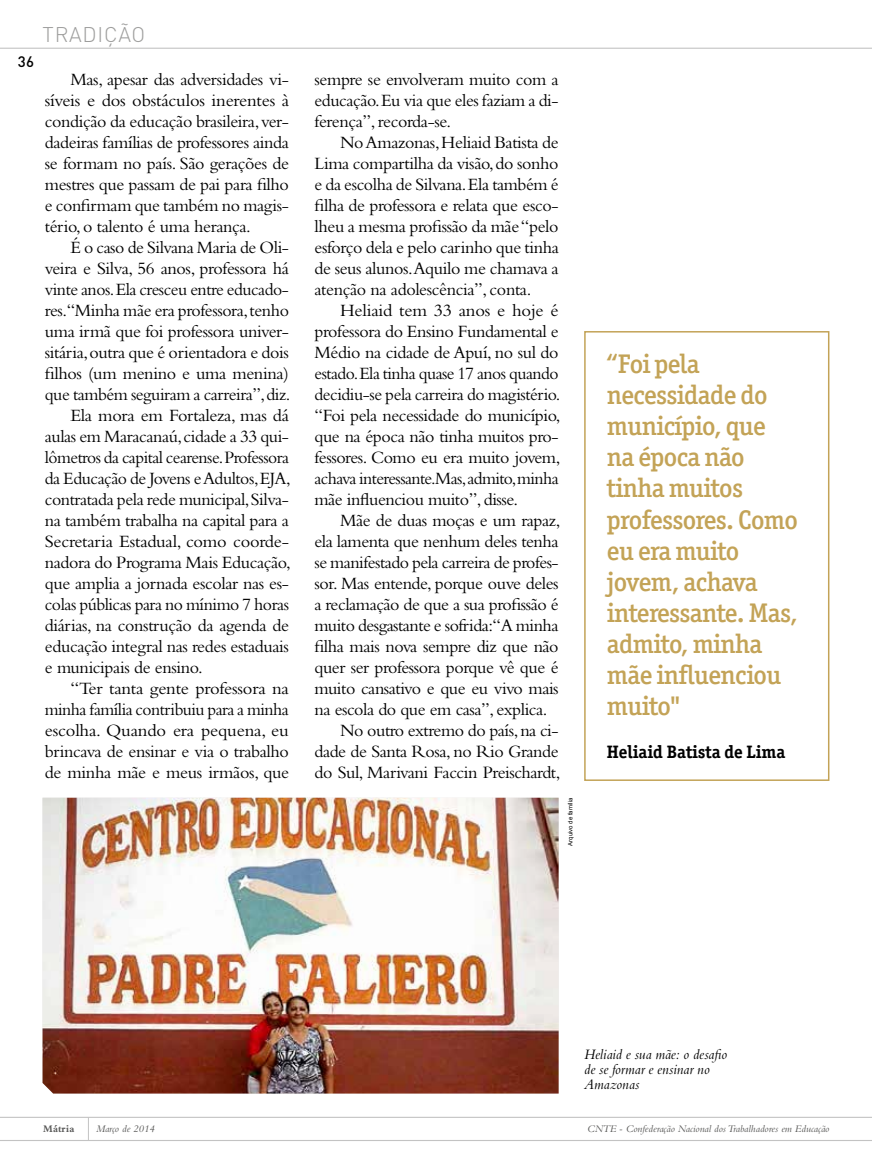
<style>
.page{position:relative;width:872px;height:1170px;background:#fff}
.page>*{position:absolute;margin:0;border:0;box-sizing:border-box;transform-origin:0 0}
.t1{font:500 27px/31px "Officina Ser ITC Std";letter-spacing:-.025em;color:#c3a357}
.t2{font:300 21px "DIN Pro";letter-spacing:.035em;color:#9d9d9c}
.t3{font:18px/21px "Bembo Std";letter-spacing:-.025em;color:#000;text-align:justify}
.t4{font:700 18px "Officina Ser ITC Std";color:#000}
.t5{font:italic 15px/15px "Bembo Std";letter-spacing:.005em;color:#000;scale:.95 1}
.t6{font:500 15px "DIN Pro";color:#000}
.t7{font:italic 10.5px "Bembo Std";color:#575756}
.t8{font:700 10.5px "Bembo Std";color:#575756}
.t9{font:6px "Arial";color:#000}
</style>
<div class="page">
<hr style="left:0;top:1116px;width:872px;height:1px;background:#c3c3c3">
<hr style="left:0;top:1140px;width:872px;height:1px;background:#c3c3c3">
<svg style="left:88px;top:1117px;width:1px;height:23px"></svg>
<hr style="left:0;top:48px;width:872px;height:1px;background:#c3c3c3">
<img style="left:43px;top:797px;width:515px;height:296px">
<div style="left:584px;top:331px;width:245px;height:449px;border:2px solid #c3a357"></div>
<p class="t6" style="left:18px;top:52px;width:18px">36</p>
<p class="t2" style="left:43px;top:21px;width:104px">TRADIÇÃO</p>
<p class="t3" style="left:45px;top:68px;width:246px;text-indent:26px">Mas, apesar das adversidades vi&shy;síveis e dos obstáculos inerentes à condição da educação brasileira, ver&shy;dadeiras famílias de professores ainda se formam no país. São gerações de mestres que passam de pai para filho e confirmam que também no magis&shy;tério, o talento é uma herança.</p>
<p class="t3" style="left:70px;top:236px;width:220px">É o caso de Silvana Maria de Oli-</p>
<p class="t3" style="left:45px;top:257px;width:246px">veira e Silva, 56 anos, professora há</p>
<p class="t3" style="left:45px;top:278px;width:246px">vinte anos. Ela cresceu entre educado-</p>
<p class="t3" style="left:45px;top:299px;width:246px">res.“Minha mãe era professora, tenho</p>
<p class="t3" style="left:45px;top:320px;width:246px">uma irmã que foi professora univer-</p>
<p class="t3" style="left:45px;top:341px;width:246px">sitária, outra que é orientadora e dois</p>
<p class="t3" style="left:45px;top:362px;width:245px">filhos (um menino e uma menina)</p>
<p class="t3" style="left:45px;top:383px;width:247px">que também seguiram a carreira”, diz.</p>
<p class="t3" style="left:70px;top:404px;width:220px">Ela mora em Fortaleza, mas dá</p>
<p class="t3" style="left:45px;top:425px;width:246px">aulas em Maracanaú, cidade a 33 qui-</p>
<p class="t3" style="left:45px;top:446px;width:246px">lômetros da capital cearense. Professora</p>
<p class="t3" style="left:45px;top:467px;width:247px">da Educação de Jovens e Adultos, EJA,</p>
<p class="t3" style="left:45px;top:488px;width:246px">contratada pela rede municipal, Silva-</p>
<p class="t3" style="left:45px;top:509px;width:246px">na também trabalha na capital para a</p>
<p class="t3" style="left:45px;top:530px;width:246px">Secretaria Estadual, como coorde-</p>
<p class="t3" style="left:45px;top:551px;width:247px">nadora do Programa Mais Educação,</p>
<p class="t3" style="left:45px;top:572px;width:246px">que amplia a jornada escolar nas es-</p>
<p class="t3" style="left:45px;top:593px;width:246px">colas públicas para no mínimo 7 horas</p>
<p class="t3" style="left:45px;top:614px;width:246px">diárias, na construção da agenda de</p>
<p class="t3" style="left:45px;top:635px;width:246px">educação integral nas redes estaduais</p>
<p class="t3" style="left:45px;top:656px;width:159px">e municipais de ensino.</p>
<p class="t3" style="left:70px;top:677px;width:220px">“Ter tanta gente professora na</p>
<p class="t3" style="left:45px;top:698px;width:245px">minha família contribuiu para a minha</p>
<p class="t3" style="left:45px;top:719px;width:245px">escolha. Quando era pequena, eu</p>
<p class="t3" style="left:45px;top:740px;width:246px">brincava de ensinar e via o trabalho</p>
<p class="t3" style="left:45px;top:761px;width:246px">de minha mãe e meus irmãos, que</p>
<p class="t3" style="left:314px;top:68px;width:246px">sempre se envolveram muito com a educação. Eu via que eles faziam a di&shy;ferença”, recorda-se.</p>
<p class="t3" style="left:314px;top:131px;width:246px;text-indent:26px">No Amazonas, Heliaid Batista de Lima compartilha da visão, do sonho e da escolha de Silvana. Ela também é filha de professora e relata que esco&shy;lheu a mesma profissão da mãe “pelo esforço dela e pelo carinho que tinha de seus alunos.Aquilo me chamava a atenção na adolescência”, conta.</p>
<p class="t3" style="left:314px;top:299px;width:247px;text-indent:26px">Heliaid tem 33 anos e hoje é professora do Ensino Fundamental e Médio na cidade de Apuí, no sul do estado. Ela tinha quase 17 anos quando decidiu-se pela carreira do magistério. “Foi pela necessidade do município, que na época não tinha muitos pro&shy;fessores. Como eu era muito jovem, achava interessante.Mas,admito,minha mãe influenciou muito”, disse.</p>
<p class="t3" style="left:340px;top:509px;width:222px">Mãe de duas moças e um rapaz,</p>
<p class="t3" style="left:314px;top:530px;width:246px">ela lamenta que nenhum deles tenha</p>
<p class="t3" style="left:314px;top:551px;width:246px">se manifestado pela carreira de profes-</p>
<p class="t3" style="left:314px;top:572px;width:246px">sor. Mas entende, porque ouve deles</p>
<p class="t3" style="left:314px;top:593px;width:246px">a reclamação de que a sua profissão é</p>
<p class="t3" style="left:314px;top:614px;width:245px">muito desgastante e sofrida:“A minha</p>
<p class="t3" style="left:314px;top:635px;width:246px">filha mais nova sempre diz que não</p>
<p class="t3" style="left:314px;top:656px;width:246px">quer ser professora porque vê que é</p>
<p class="t3" style="left:314px;top:677px;width:246px">muito cansativo e que eu vivo mais</p>
<p class="t3" style="left:314px;top:698px;width:234px">na escola do que em casa”, explica.</p>
<p class="t3" style="left:340px;top:719px;width:220px">No outro extremo do país, na ci-</p>
<p class="t3" style="left:314px;top:740px;width:246px">dade de Santa Rosa, no Rio Grande</p>
<p class="t3" style="left:314px;top:761px;width:247px">do Sul, Marivani Faccin Preischardt,</p>
<p class="t9" style="left:566px;top:845px;width:50px;rotate:-90deg">Arquivo de família</p>
<h1 class="t1" style="left:607px;top:348px;width:192px">“Foi pela necessidade do município, que na época não tinha muitos professores. Como eu era muito jovem, achava interessante. Mas, admito, minha mãe influenciou muito"</h1>
<p class="t4" style="left:607px;top:741px;width:180px">Heliaid Batista de Lima</p>
<p class="t5" style="left:584px;top:1046px;width:152px">Heliaid e sua mãe: o desafio de se formar e ensinar no<br>Amazonas</p>
<p class="t8" style="left:43px;top:1122px;width:33px">Mátria</p>
<p class="t7" style="left:96px;top:1122px;width:60px">Março de 2014</p>
<p class="t7" style="left:587px;top:1122px;width:244px">CNTE - Confederação Nacional dos Trabalhadores em Educação</p>
</div>
